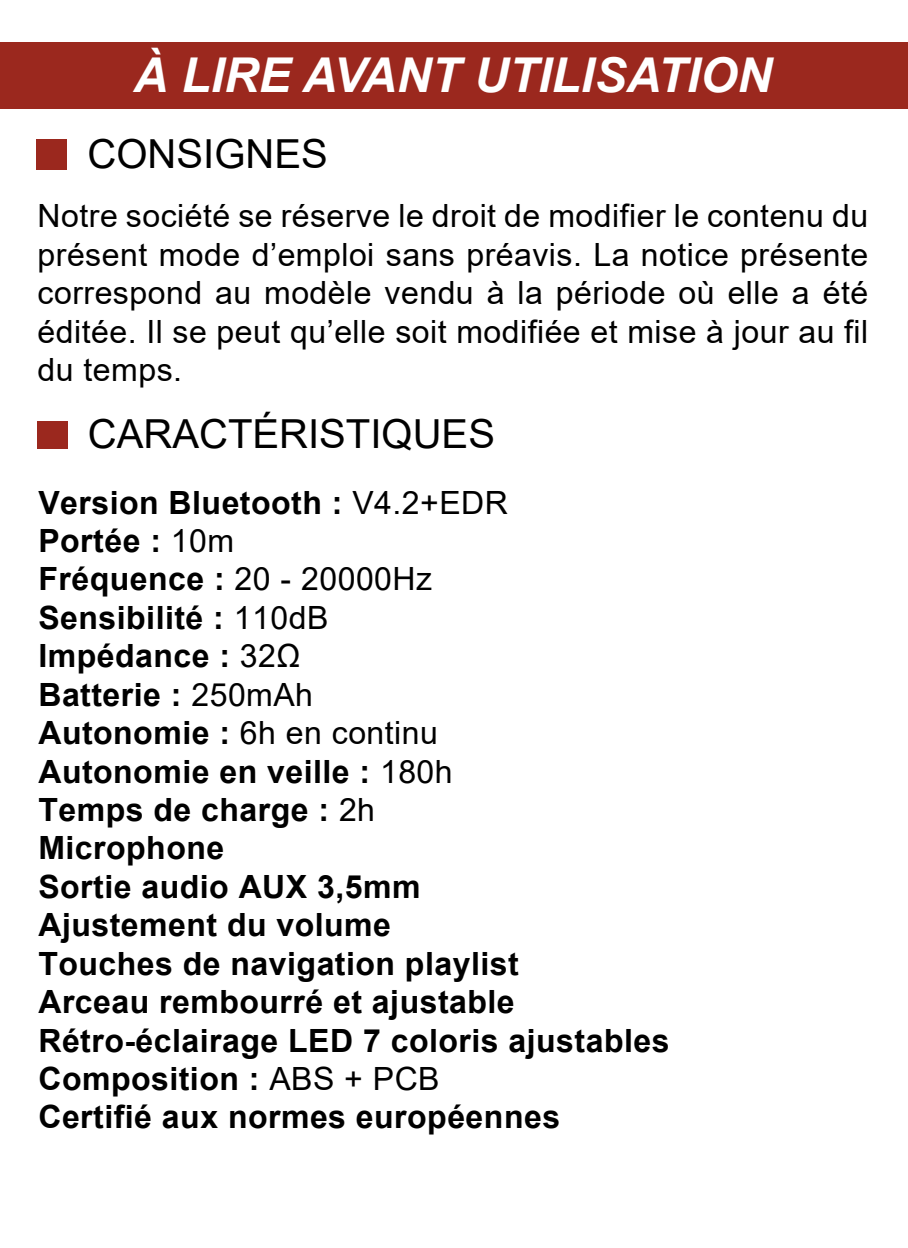
<style>
.page{position:relative;width:908px;height:1248px;background:#fff}
.page>*{position:absolute;margin:0;border:0;box-sizing:border-box;transform-origin:0 0}
.t1{font:italic 700 48px "Arial";color:#fff}
.t2{font:40px "Arial";color:#000}
.t3{font:700 32px/38.4px "Arial";letter-spacing:.015em;color:#000}
.t4{font:32px/38.4px "Arial";letter-spacing:.015em;color:#000;text-align:justify}
.s1{font-weight:400}
</style>
<div class="page">
<div style="left:0;top:43px;width:907px;height:66px;background:#9b281e"></div>
<div style="left:36px;top:139px;width:31px;height:30px;background:#9b281e"></div>
<div style="left:37px;top:421px;width:30px;height:28px;background:#9b281e"></div>
<h1 class="t1" style="left:133px;top:43px;width:640px">À LIRE AVANT UTILISATION</h1>
<p class="t2" style="left:87px;top:127px;width:242px">CONSIGNES</p>
<p class="t4" style="left:38px;top:196px;width:831px">Notre société se réserve le droit de modifier le contenu du présent mode d’emploi sans préavis. La notice présente correspond au modèle vendu à la période où elle a été éditée. Il se peut qu’elle soit modifiée et mise à jour au fil du temps.</p>
<p class="t2" style="left:88px;top:407px;width:408px">CARACTÉRISTIQUES</p>
<p class="t3" style="left:38px;top:483px;width:632px">Version Bluetooth : <span class="s1">V4.2+EDR<br></span>Portée : <span class="s1">10m<br></span>Fréquence : <span class="s1">20 - 20000Hz<br></span>Sensibilité : <span class="s1">110dB<br></span>Impédance : <span class="s1">32Ω<br></span>Batterie : <span class="s1">250mAh<br></span>Autonomie : <span class="s1">6h en continu<br></span>Autonomie en veille : <span class="s1">180h<br></span>Temps de charge : <span class="s1">2h<br></span>Microphone<br>Sortie audio AUX 3,5mm<br>Ajustement du volume<br>Touches de navigation playlist<br>Arceau rembourré et ajustable<br>Rétro-éclairage LED 7 coloris ajustables<br>Composition : <span class="s1">ABS + PCB<br></span>Certifié aux normes européennes</p>
</div>
